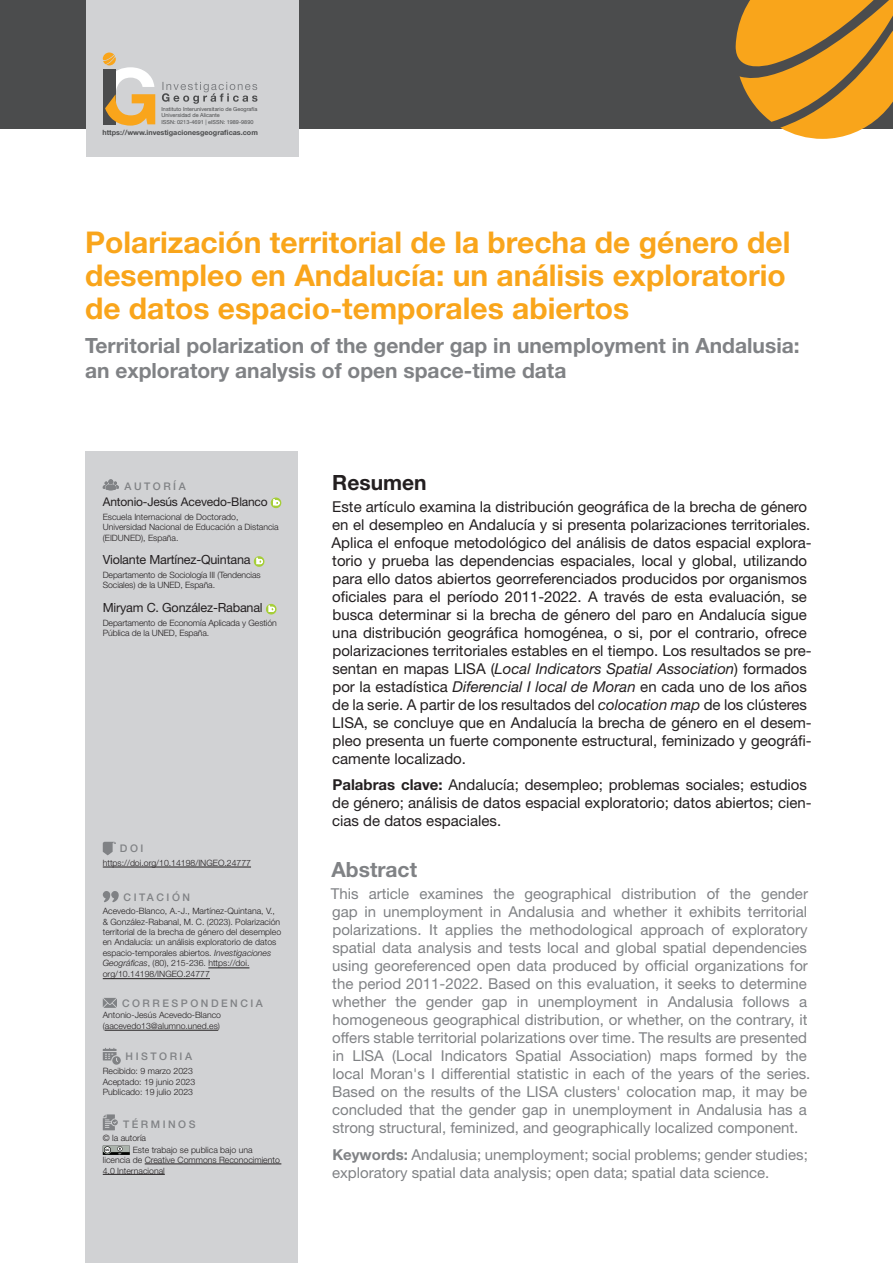
<style>
.page{position:relative;width:893px;height:1263px;background:#fff}
.page>*{position:absolute;margin:0;border:0;box-sizing:border-box;transform-origin:0 0}
.Título_principal_10{font:700 30px/33px "Helvetica Neue";color:#f9a51b}
.Título_secundario_10{font:700 21px/25.2px "Helvetica Neue";color:#808285}
.Ladillo_1_10{font:700 21px "Helvetica Neue";color:#808285}
.Ladillo_1_10-2{font:700 21px "Helvetica Neue";color:#231f20}
.Texto_común_10{font:15px/18px "Helvetica Neue";color:#231f20}
.Texto_común_10-2{font:15px/18px "Helvetica Neue";color:#808285}
.Autoría_10{font:12.6px "Helvetica Neue";letter-spacing:-.015em;color:#231f20}
.Autoría_10-2{font:12px "Helvetica Neue";letter-spacing:-.015em;color:#231f20}
.Normal_10{font:500 10.5px "Helvetica Neue";letter-spacing:.24em;color:#808285}
.Normal_10-2{font:300 8.7px/10.5px "Helvetica Neue";color:#231f20}
.t1{font:700 7.2px "Helvetica Neue";color:#4b4c4d}
.t2{font:5.55px/6.6px "Helvetica Neue";color:#4b4c4d}
.s1{font-style:italic}
.s2{font-weight:700}
</style>
<div class="page">
<div style="left:0;top:0;width:893px;height:128px;background:#4b4c4d"></div>
<svg style="left:736px;top:0;width:157px;height:139px"></svg>
<div style="left:86px;top:0;width:212px;height:157px;background:#d1d2d4"></div>
<svg style="left:103px;top:53px;width:52px;height:73px"></svg>
<svg style="left:162px;top:82px;width:95px;height:22px"></svg>
<div style="left:85px;top:451px;width:213px;height:812px;background:#d1d2d4"></div>
<hr style="left:103px;top:867px;width:148px;height:1px;background:#231f20">
<hr style="left:208px;top:967px;width:41px;height:1px;background:#231f20">
<hr style="left:103px;top:978px;width:107px;height:1px;background:#231f20">
<hr style="left:105px;top:1030px;width:113px;height:1px;background:#231f20">
<hr style="left:145px;top:1164px;width:136px;height:1px;background:#231f20">
<hr style="left:103px;top:1174px;width:62px;height:1px;background:#231f20">
<svg style="left:103px;top:842px;width:13px;height:13px"></svg>
<svg style="left:103px;top:891px;width:16px;height:11px"></svg>
<svg style="left:103px;top:998px;width:14px;height:10px"></svg>
<svg style="left:103px;top:1048px;width:18px;height:17px"></svg>
<svg style="left:103px;top:1114px;width:15px;height:16px"></svg>
<svg style="left:103px;top:1145px;width:27px;height:10px"></svg>
<svg style="left:103px;top:479px;width:16px;height:11px"></svg>
<svg style="left:271px;top:497px;width:10px;height:11px"></svg>
<svg style="left:254px;top:556px;width:10px;height:11px"></svg>
<svg style="left:266px;top:604px;width:11px;height:10px"></svg>
<p class="t2" style="left:162px;top:106px;width:97px">Instituto Interuniversitario de Geografía<br>Universidad de Alicante<br>ISSN: 0213-4691 | eISSN: 1989-9890</p>
<p class="t1" style="left:102px;top:127px;width:157px">https://www.investigacionesgeograficas.com</p>
<p class="Título_principal_10" style="left:85px;top:227px;width:707px">Polarización territorial de la brecha de género del desempleo en Andalucía: un análisis exploratorio de datos espacio-temporales abiertos</p>
<p class="Título_secundario_10" style="left:85px;top:333px;width:716px">Territorial polarization of the gender gap in unemployment in Andalusia: an exploratory analysis of open space-time data</p>
<p class="Normal_10" style="left:124px;top:477px;width:63px">AUTORÍA</p>
<p class="Autoría_10-2" style="left:103px;top:493px;width:166px">Antonio-Jesús Acevedo-Blanco</p>
<p class="Normal_10-2" style="left:103px;top:511px;width:177px">Escuela Internacional de Doctorado,<br>Universidad Nacional de Educación a Distancia (EIDUNED), España.</p>
<p class="Autoría_10" style="left:103px;top:551px;width:149px">Violante Martínez-Quintana</p>
<p class="Normal_10-2" style="left:103px;top:569px;width:159px">Departamento de Sociología III (Tendencias<br>Sociales) de la UNED, España.</p>
<p class="Autoría_10" style="left:103px;top:598px;width:161px">Miryam C. González-Rabanal</p>
<p class="Normal_10-2" style="left:103px;top:617px;width:176px">Departamento de Economía Aplicada y Gestión<br>Pública de la UNED, España.</p>
<p class="Normal_10" style="left:120px;top:840px;width:25px">DOI</p>
<p class="Normal_10-2" style="left:103px;top:857px;width:150px">https://doi.org/10.14198/INGEO.24777</p>
<p class="Normal_10" style="left:124px;top:888px;width:68px">CITACIÓN</p>
<p class="Normal_10-2" style="left:103px;top:905px;width:180px">Acevedo-Blanco, A.-J., Martínez-Quintana, V., &amp; González-Rabanal, M. C. (2023). Polarización territorial de la brecha de género del desempleo en Andalucía: un análisis exploratorio de datos espacio-temporales abiertos. <span class="s1">Investigaciones Geográficas</span>, (80), 215-236. https://doi. org/10.14198/INGEO.24777</p>
<p class="Normal_10" style="left:122px;top:994px;width:142px">CORRESPONDENCIA</p>
<p class="Normal_10-2" style="left:103px;top:1009px;width:120px">Antonio-Jesús Acevedo-Blanco (aacevedo13@alumno.uned.es)</p>
<p class="Normal_10" style="left:126px;top:1048px;width:68px">HISTORIA</p>
<p class="Normal_10-2" style="left:103px;top:1065px;width:92px">Recibido: 9 marzo 2023</p>
<p class="Normal_10-2" style="left:103px;top:1076px;width:94px">Aceptado: 19 junio 2023</p>
<p class="Normal_10-2" style="left:103px;top:1086px;width:92px">Publicado: 19 julio 2023</p>
<p class="Normal_10" style="left:123px;top:1115px;width:74px">TÉRMINOS</p>
<p class="Normal_10-2" style="left:103px;top:1132px;width:45px">© la autoría</p>
<p class="Normal_10-2" style="left:103px;top:1144px;width:179px;text-indent:30px">Este trabajo se publica bajo una licencia de Creative Commons Reconocimiento<br>4.0 Internacional</p>
<p class="Ladillo_1_10-2" style="left:332px;top:466px;width:96px">Resumen</p>
<p class="Texto_común_10" style="left:331px;top:498px;width:482px">Este artículo examina la distribución geográfica de la brecha de género en el desempleo en Andalucía y si presenta polarizaciones territoriales.<br>Aplica el enfoque metodológico del análisis de datos espacial explora&shy;torio y prueba las dependencias espaciales, local y global, utilizando para ello datos abiertos georreferenciados producidos por organismos oficiales para el período 2011-2022. A través de esta evaluación, se busca determinar si la brecha de género del paro en Andalucía sigue una distribución geográfica homogénea, o si, por el contrario, ofrece polarizaciones territoriales estables en el tiempo. Los resultados se pre&shy;sentan en mapas LISA (<span class="s1">Local Indicators Spatial Association</span>) formados por la estadística <span class="s1">Diferencial I local de Moran</span> en cada uno de los años de la serie. A partir de los resultados del <span class="s1">colocation map</span> de los clústeres LISA, se concluye que en Andalucía la brecha de género en el desem&shy;pleo presenta un fuerte componente estructural, feminizado y geográfi&shy;camente localizado.</p>
<p class="Texto_común_10" style="left:332px;top:777px;width:481px"><span class="s2">Palabras clave:</span> Andalucía; desempleo; problemas sociales; estudios de género; análisis de datos espacial exploratorio; datos abiertos; cien&shy;cias de datos espaciales.</p>
<p class="Ladillo_1_10" style="left:331px;top:853px;width:87px">Abstract</p>
<p class="Texto_común_10-2" style="left:331px;top:886px;width:481px">This article examines the geographical distribution of the gender gap in unemployment in Andalusia and whether it exhibits territorial polarizations. It applies the methodological approach of exploratory spatial data analysis and tests local and global spatial dependencies using georeferenced open data produced by official organizations for the period 2011-2022. Based on this evaluation, it seeks to determine whether the gender gap in unemployment in Andalusia follows a homogeneous geographical distribution, or whether, on the contrary, it offers stable territorial polarizations over time. The results are presented in LISA (Local Indicators Spatial Association) maps formed by the local Moran's I differential statistic in each of the years of the series.<br>Based on the results of the LISA clusters' colocation map, it may be concluded that the gender gap in unemployment in Andalusia has a strong structural, feminized, and geographically localized component.</p>
<p class="Texto_común_10-2" style="left:332px;top:1146px;width:477px"><span class="s2">Keywords:</span> Andalusia; unemployment; social problems; gender studies; exploratory spatial data analysis; open data; spatial data science.</p>
</div>
